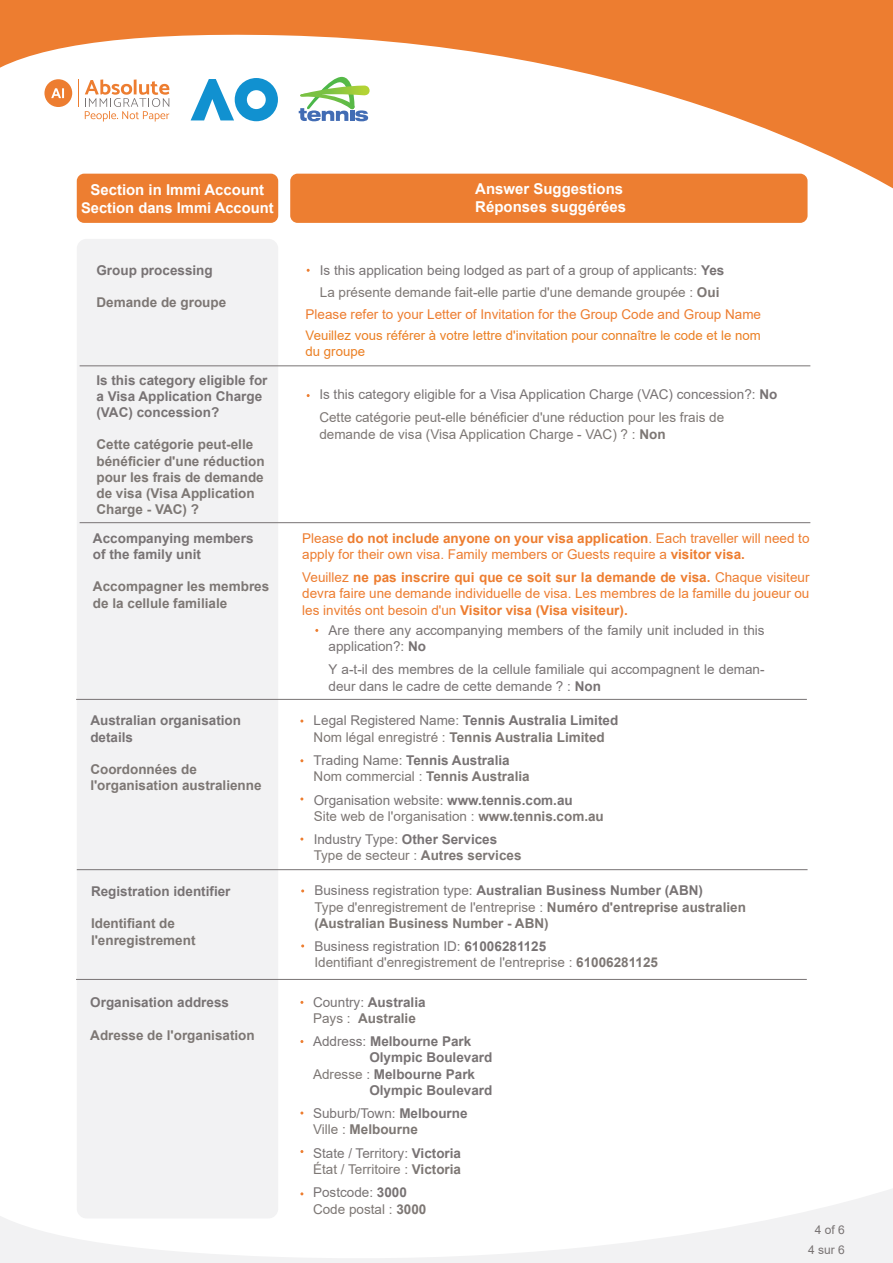
<style>
.page{position:relative;width:893px;height:1263px;background:#fff}
.page>*{position:absolute;margin:0;border:0;box-sizing:border-box;transform-origin:0 0}
.t1{font:700 15px/18px "Arial";color:#fff}
.t2{font:700 14.7px "Arial";color:#fff}
.t3{font:13.5px/16.2px "Arial";color:#787374}
.t4{font:700 13.5px/16.2px "Arial";color:#787374}
.t5{font:700 13.5px/16.2px "Arial";color:#7d7774}
.t6{font:13.5px/16.2px "Arial";color:#ed7d30}
.t7{font:13.5px/16.2px "Arial";color:#7d7774}
.t8{font:13.2px/15.9px "Arial";color:#eb7f23}
.t9{font:12px/19.4px "Arial";color:#777272;text-align:center}
.s1{font-weight:700}
.s2{color:#7d7774}
.s3{font-weight:400}
.s4{font-weight:400;color:#7d7774}
.s5{color:#787374}
.s6{font-weight:700;color:#787374}
.s7{font-weight:400;color:#787374}
.s8{font-weight:700;color:#7d7774}
</style>
<div class="page">
<svg style="left:0;top:1189px;width:892px;height:74px"></svg>
<svg style="left:0;top:0;width:893px;height:199px"></svg>
<svg style="left:191px;top:78px;width:87px;height:43px"></svg>
<svg style="left:78px;top:79px;width:1px;height:28px"></svg>
<svg style="left:85px;top:79px;width:84px;height:43px"></svg>
<svg style="left:44px;top:79px;width:28px;height:28px"></svg>
<svg style="left:299px;top:77px;width:71px;height:44px"></svg>
<div style="left:77px;top:239px;width:201px;height:979px;background:#f2f2f3;border-radius:10px"></div>
<hr style="left:76px;top:699px;width:731px;height:1px;background:#787374">
<hr style="left:77px;top:869px;width:730px;height:1px;background:#787374">
<hr style="left:76px;top:979px;width:731px;height:1px;background:#787374">
<div style="left:77px;top:174px;width:201px;height:49px;background:#ed7e31;border-radius:7px"></div>
<div style="left:290px;top:174px;width:517px;height:49px;background:#ed7e31;border-radius:7px"></div>
<hr style="left:80px;top:522px;width:730px;height:1px;background:#787374">
<hr style="left:80px;top:366px;width:730px;height:1px;background:#787374">
<p class="t1" style="left:90px;top:181px;width:175px">Section in Immi Account</p>
<p class="t2" style="left:81px;top:198px;width:194px">Section dans Immi Account</p>
<p class="t4" style="left:96px;top:262px;width:118px">Group processing</p>
<p class="t5" style="left:96px;top:295px;width:131px">Demande de groupe</p>
<p class="t4" style="left:96px;top:372px;width:173px">Is this category eligible for a Visa Application Charge (VAC) concession?</p>
<p class="t5" style="left:96px;top:437px;width:170px">Cette catégorie peut-elle bénéficier d'une réduction pour les frais de demande de visa (Visa Application<br>Charge - VAC) ?</p>
<p class="t4" style="left:93px;top:530px;width:162px">Accompanying members of the family unit</p>
<p class="t5" style="left:93px;top:579px;width:178px">Accompagner les membres de la cellule familiale</p>
<p class="t4" style="left:90px;top:713px;width:152px">Australian organisation details</p>
<p class="t5" style="left:90px;top:761px;width:173px">Coordonnées de l'organisation australienne</p>
<p class="t4" style="left:91px;top:883px;width:141px">Registration identifier</p>
<p class="t5" style="left:91px;top:916px;width:106px">Identifiant de l'enregistrement</p>
<p class="t4" style="left:90px;top:994px;width:140px">Organisation address</p>
<p class="t5" style="left:90px;top:1027px;width:166px">Adresse de l'organisation</p>
<p class="t1" style="left:475px;top:180px;width:152px">Answer Suggestions<br>Réponses suggérées</p>
<p class="t3" style="left:320px;top:262px;width:406px">Is this application being lodged as part of a group of applicants: <span class="s1">Yes</span></p>
<p class="t7" style="left:320px;top:284px;width:401px">La présente demande fait-elle partie d'une demande groupée : <span class="s1">Oui</span></p>
<p class="t6" style="left:306px;top:306px;width:457px">Please refer to your Letter of Invitation for the Group Code and Group Name</p>
<p class="t8" style="left:306px;top:327px;width:457px">Veuillez vous référer à votre lettre d'invitation pour connaître le code et le nom du groupe</p>
<p class="t3" style="left:319px;top:382px;width:459px;line-height:23.4px">Is this category eligible for a Visa Application Charge (VAC) concession?: <span class="s1">No<br></span><span class="s2">Cette catégorie peut-elle bénéficier d'une réduction pour les frais de</span></p>
<p class="t7" style="left:319px;top:426px;width:348px">demande de visa (Visa Application Charge - VAC) ? : <span class="s1">Non</span></p>
<p class="t6" style="left:302px;top:530px;width:509px">Please <span class="s1">do not include anyone on your visa application</span>. Each traveller will need to apply for their own visa. Family members or Guests require a <span class="s1">visitor visa.</span></p>
<p class="t6" style="left:302px;top:569px;width:509px;text-align:justify">Veuillez <span class="s1">ne pas inscrire qui que ce soit sur la demande de visa.</span> Chaque visiteur devra faire une demande individuelle de visa. Les membres de la famille du joueur ou les invités ont besoin d'un <span class="s1">Visitor visa (Visa visiteur).</span></p>
<p class="t3" style="left:329px;top:622px;width:438px">Are there any accompanying members of the family unit included in this application?: <span class="s1">No</span></p>
<p class="t3" style="left:329px;top:661px;width:438px">Y a-t-il des membres de la cellule familiale qui accompagnent le deman&shy;deur dans le cadre de cette demande ? : <span class="s1">Non</span></p>
<p class="t4" style="left:314px;top:713px;width:306px"><span class="s3">Legal Registered Name:</span> Tennis Australia Limited<br><span class="s4">Nom légal enregistré :</span> <span class="s2">Tennis Australia Limited</span></p>
<p class="t4" style="left:314px;top:752px;width:218px"><span class="s3">Trading Name:</span> Tennis Australia<br><span class="s4">Nom commercial :</span> <span class="s2">Tennis Australia</span></p>
<p class="t7" style="left:314px;top:792px;width:292px"><span class="s5">Organisation website:</span> <span class="s6">www.tennis.com.au<br></span>Site web de l'organisation : <span class="s1">www.tennis.com.au</span></p>
<p class="t7" style="left:314px;top:831px;width:209px"><span class="s5">Industry Type:</span> <span class="s6">Other Services<br></span>Type de secteur : <span class="s1">Autres services</span></p>
<p class="t5" style="left:314px;top:883px;width:433px"><span class="s7">Business registration type:</span> <span class="s5">Australian Business Number (ABN)<br></span><span class="s3">Type d'enregistrement de l'entreprise :</span> Numéro d'entreprise australien (Australian Business Number - ABN)</p>
<p class="t7" style="left:314px;top:938px;width:345px"><span class="s5">Business registration ID:</span> <span class="s6">61006281125<br></span>Identifiant d'enregistrement de l'entreprise : <span class="s1">61006281125</span></p>
<p class="t4" style="left:313px;top:994px;width:114px"><span class="s3">Country:</span> Australia<br><span class="s4">Pays :</span> <span class="s2">Australie</span></p>
<p class="t4" style="left:313px;top:1033px;width:160px"><span class="s3">Address:</span> Melbourne Park</p>
<p class="t4" style="left:369px;top:1049px;width:125px">Olympic Boulevard</p>
<p class="t4" style="left:313px;top:1066px;width:164px"><span class="s4">Adresse</span> <span class="s3">:</span> Melbourne Park</p>
<p class="t4" style="left:369px;top:1082px;width:125px">Olympic Boulevard</p>
<p class="t3" style="left:313px;top:1105px;width:156px">Suburb/Town: <span class="s1">Melbourne<br></span><span class="s2">Ville :</span> <span class="s8">Melbourne</span></p>
<p class="t3" style="left:313px;top:1145px;width:150px">State / Territory: <span class="s1">Victoria<br></span><span class="s2">État / Territoire :</span> <span class="s8">Victoria</span></p>
<p class="t7" style="left:313px;top:1184px;width:115px"><span class="s5">Postcode:</span> <span class="s6">3000<br></span>Code postal : <span class="s1">3000</span></p>
<p class="t9" style="left:808px;top:1220px;width:38px">4 of 6<br>4 sur 6</p>
</div>
